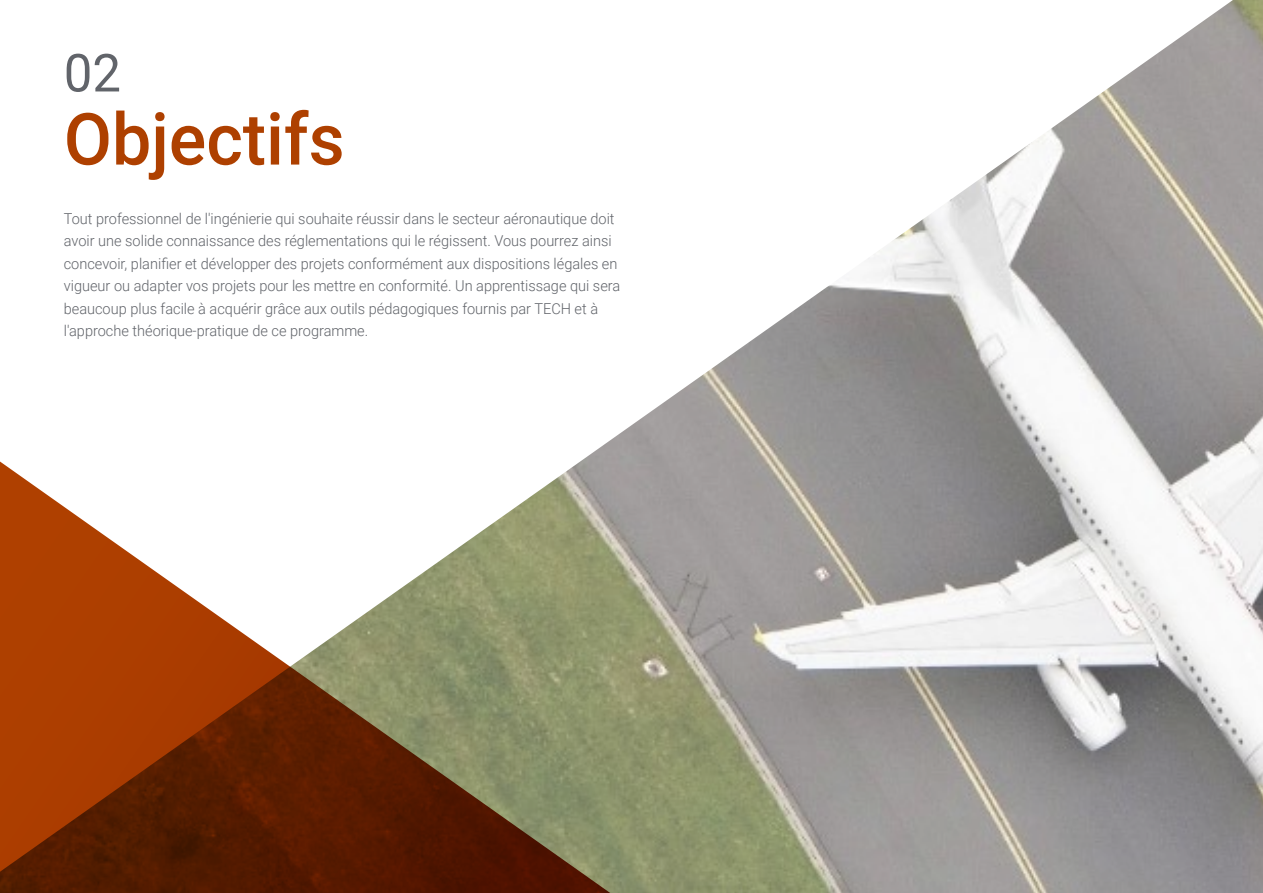
<style>
.page{position:relative;width:1263px;height:893px;background:#fff}
.page>*{position:absolute;margin:0;border:0;box-sizing:border-box;transform-origin:0 0}
.t1{font:500 72px "Roboto";color:#ae4000}
.t2{font:52.5px "Roboto";color:#61646a}
.t3{font:300 15px/22.5px "Roboto";color:#61646a}
</style>
<div class="page">
<img style="left:602px;top:0;width:661px;height:893px">
<svg style="left:0;top:446px;width:640px;height:447px"></svg>
<h2 class="t2" style="left:64px;top:36px;width:59px">02</h2>
<h1 class="t1" style="left:64px;top:89px;width:282px">Objectifs</h1>
<p class="t3" style="left:64px;top:207px;width:558px">Tout professionnel de l'ingénierie qui souhaite réussir dans le secteur aéronautique doit avoir une solide connaissance des réglementations qui le régissent. Vous pourrez ainsi concevoir, planifier et développer des projets conformément aux dispositions légales en vigueur ou adapter vos projets pour les mettre en conformité. Un apprentissage qui sera beaucoup plus facile à acquérir grâce aux outils pédagogiques fournis par TECH et à l'approche théorique-pratique de ce programme.</p>
</div>
